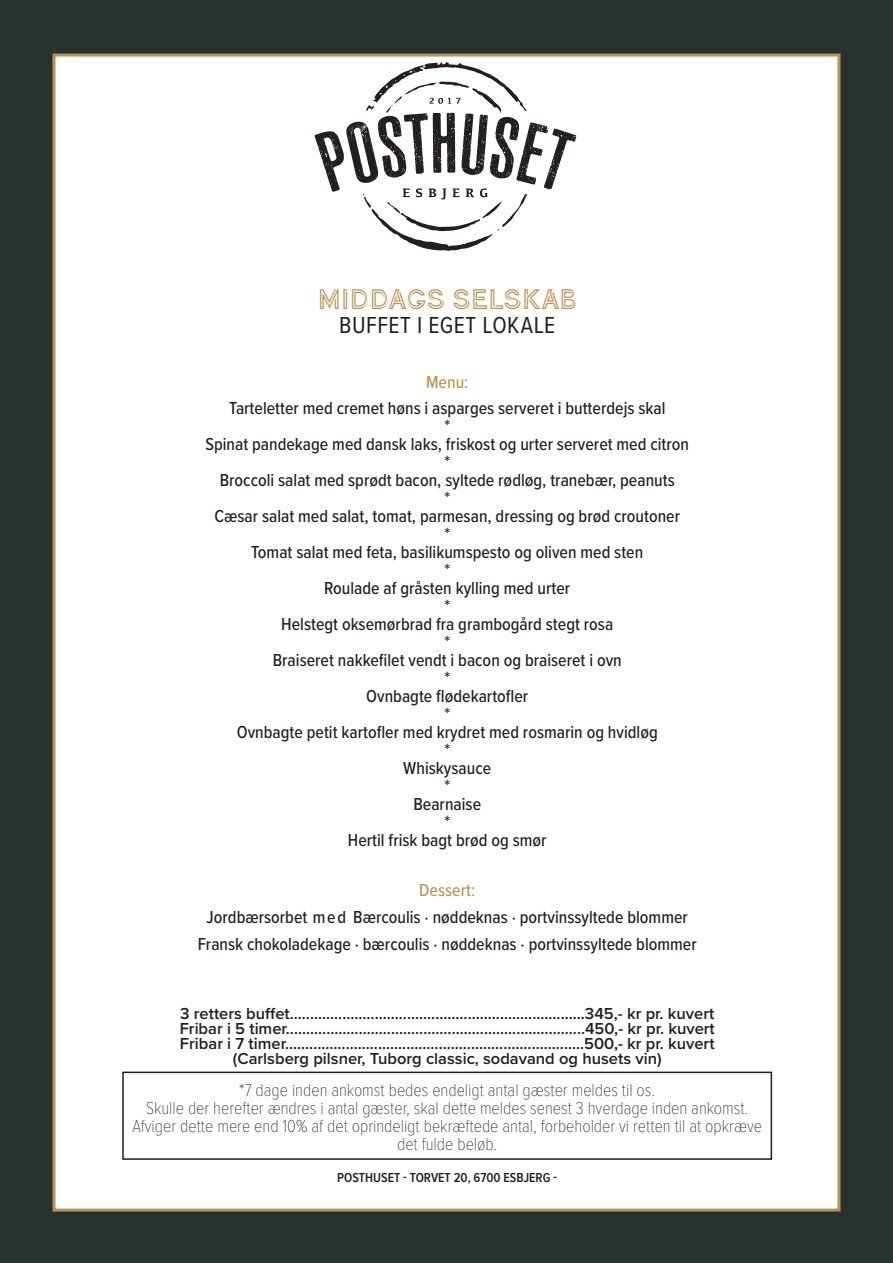
<style>
.page{position:relative;width:893px;height:1263px;background:#283231}
.page>*{position:absolute;margin:0;border:0;box-sizing:border-box;transform-origin:0 0}
.Overskrift{font:30px "Continuo";letter-spacing:.01em;color:#c09251}
.Overskrift-2{font:24px "Proxima Nova Cond";letter-spacing:.02em;color:#231f20}
.txt{font:500 18px/18px "Proxima Nova Cond";color:#231f20;text-align:center}
.txt-2{font:100 18px/18px "Proxima Nova Cond";color:#231f20;text-align:center}
.Overskrift-3{font:500 18px/27px "Proxima Nova Cond";color:#231f20;text-align:center}
.Overskrift-4{font:500 18px "Proxima Nova Cond";color:#c09251}
.Overskrift-5{font:600 16.5px/15px "Proxima Nova";color:#231f20}
.txt-3{font:600 13.5px "Proxima Nova Cond";color:#231f20}
.s1{color:#c09251}
</style>
<div class="page">
<div style="left:54px;top:55px;width:785px;height:1155px;background:#fff"></div>
<svg style="left:315px;top:62px;width:261px;height:189px"></svg>
<div style="left:122px;top:1071px;width:650px;height:89px;border:2px solid #231f20"></div>
<p class="Overskrift" style="left:318px;top:284px;width:260px">MIDDAGS SELSKAB</p>
<p class="Overskrift-2" style="left:339px;top:307px;width:217px">BUFFET I EGET LOKALE</p>
<p class="Overskrift-4" style="left:426px;top:369px;width:44px">Menu:</p>
<p class="txt" style="left:229px;top:398px;width:438px">Tarteletter med cremet høns i asparges serveret i butterdejs skal</p>
<p class="txt" style="left:205px;top:416px;width:485px">*<br>Spinat pandekage med dansk laks, friskost og urter serveret med citron</p>
<p class="txt" style="left:220px;top:452px;width:456px">*<br>Broccoli salat med sprødt bacon, syltede rødløg, tranebær, peanuts</p>
<p class="txt" style="left:444px;top:488px;width:7px">*</p>
<p class="txt" style="left:214px;top:506px;width:467px">Cæsar salat med salat, tomat, parmesan, dressing og brød croutoner</p>
<p class="txt" style="left:444px;top:524px;width:7px">*</p>
<p class="txt" style="left:251px;top:542px;width:394px">Tomat salat med feta, basilikumspesto og oliven med sten</p>
<p class="txt" style="left:444px;top:560px;width:7px">*</p>
<p class="txt" style="left:324px;top:578px;width:248px">Roulade af gråsten kylling med urter</p>
<p class="txt" style="left:444px;top:596px;width:7px">*</p>
<p class="txt" style="left:281px;top:614px;width:334px">Helstegt oksemørbrad fra grambogård stegt rosa</p>
<p class="txt" style="left:444px;top:632px;width:7px">*</p>
<p class="txt" style="left:273px;top:650px;width:351px">Braiseret nakkefilet vendt i bacon og braiseret i ovn</p>
<p class="txt" style="left:444px;top:668px;width:7px">*</p>
<p class="txt" style="left:366px;top:686px;width:164px">Ovnbagte flødekartofler</p>
<p class="txt" style="left:444px;top:704px;width:7px">*</p>
<p class="txt" style="left:237px;top:722px;width:422px">Ovnbagte petit kartofler med krydret med rosmarin og hvidløg</p>
<p class="txt" style="left:444px;top:740px;width:7px">*</p>
<p class="txt" style="left:403px;top:758px;width:89px">Whiskysauce</p>
<p class="txt" style="left:444px;top:776px;width:7px">*</p>
<p class="txt" style="left:413px;top:794px;width:69px">Bearnaise</p>
<p class="txt" style="left:444px;top:812px;width:7px">*</p>
<p class="txt" style="left:348px;top:830px;width:200px">Hertil frisk bagt brød og smør</p>
<p class="Overskrift-3" style="left:207px;top:875px;width:483px"><span class="s1">Dessert:<br></span>Jordbærsorbet med Bærcoulis · nøddeknas · portvinssyltede blommer</p>
<p class="Overskrift-3" style="left:198px;top:929px;width:501px">Fransk chokoladekage · bærcoulis · nøddeknas · portvinssyltede blommer</p>
<p class="Overskrift-5" style="left:180px;top:1005px;width:537px">3 retters buffet.........................................................................345,- kr pr. kuvert<br>Fribar i 5 timer..........................................................................450,- kr pr. kuvert</p>
<p class="Overskrift-5" style="left:180px;top:1035px;width:536px;text-align:center">Fribar i 7 timer..........................................................................500,- kr pr. kuvert (Carlsberg pilsner, Tuborg classic, sodavand og husets vin)</p>
<p class="txt-2" style="left:132px;top:1080px;width:631px">*7 dage inden ankomst bedes endeligt antal gæster meldes til os.<br>Skulle der herefter ændres i antal gæster, skal dette meldes senest 3 hverdage inden ankomst.<br>Afviger dette mere end 10% af det oprindeligt bekræftede antal, forbeholder vi retten til at opkræve det fulde beløb.</p>
<p class="txt-3" style="left:337px;top:1167px;width:221px">POSTHUSET - TORVET 20, 6700 ESBJERG -</p>
</div>
